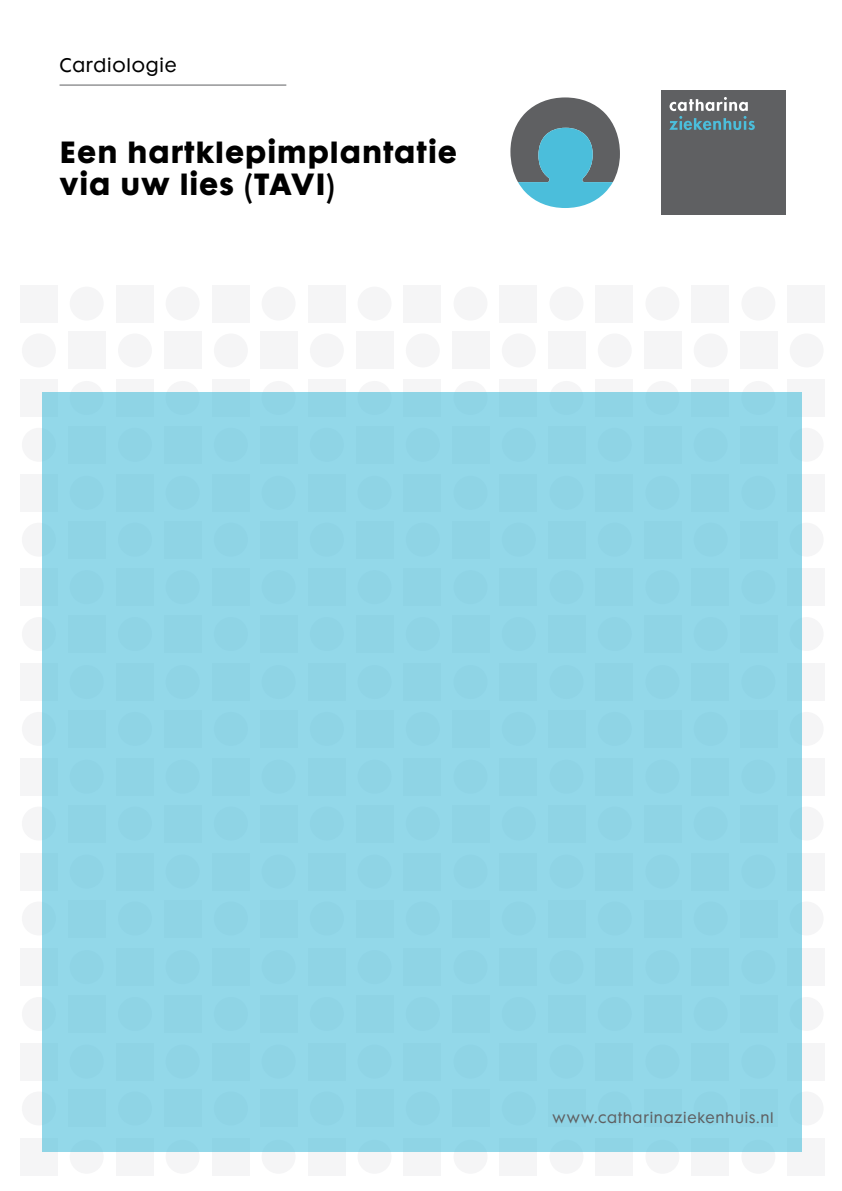
<style>
.page{position:relative;width:842px;height:1191px;background:#fff}
.page>*{position:absolute;margin:0;border:0;box-sizing:border-box;transform-origin:0 0}
.t1{font:700 28px/32px "Cg Futura Maxi";letter-spacing:.035em;color:#000}
.t2{font:18px "Cg Futura Maxi";letter-spacing:.045em;color:#000}
.t3{font:14px "Cg Futura Maxi";letter-spacing:.055em;color:#5f6062}
</style>
<div class="page">
<div style="left:70px;top:287px;width:34px;height:33px;background:#f5f5f6;border-radius:50%"></div>
<div style="left:116px;top:285px;width:37px;height:37px;background:#f5f5f6"></div>
<div style="left:166px;top:287px;width:34px;height:33px;background:#f5f5f6;border-radius:50%"></div>
<div style="left:212px;top:285px;width:37px;height:37px;background:#f5f5f6"></div>
<div style="left:262px;top:287px;width:34px;height:33px;background:#f5f5f6;border-radius:50%"></div>
<div style="left:308px;top:285px;width:37px;height:37px;background:#f5f5f6"></div>
<div style="left:358px;top:287px;width:33px;height:33px;background:#f5f5f6;border-radius:50%"></div>
<div style="left:404px;top:285px;width:37px;height:37px;background:#f5f5f6"></div>
<div style="left:454px;top:287px;width:33px;height:33px;background:#f5f5f6;border-radius:50%"></div>
<div style="left:500px;top:285px;width:37px;height:37px;background:#f5f5f6"></div>
<div style="left:549px;top:287px;width:34px;height:33px;background:#f5f5f6;border-radius:50%"></div>
<div style="left:596px;top:285px;width:37px;height:37px;background:#f5f5f6"></div>
<div style="left:645px;top:287px;width:34px;height:33px;background:#f5f5f6;border-radius:50%"></div>
<div style="left:692px;top:285px;width:37px;height:37px;background:#f5f5f6"></div>
<div style="left:741px;top:287px;width:34px;height:33px;background:#f5f5f6;border-radius:50%"></div>
<div style="left:788px;top:285px;width:37px;height:37px;background:#f5f5f6"></div>
<div style="left:20px;top:285px;width:37px;height:37px;background:#f5f5f6"></div>
<div style="left:118px;top:333px;width:34px;height:34px;background:#f5f5f6;border-radius:50%"></div>
<div style="left:164px;top:332px;width:38px;height:37px;background:#f5f5f6"></div>
<div style="left:214px;top:333px;width:34px;height:34px;background:#f5f5f6;border-radius:50%"></div>
<div style="left:260px;top:332px;width:37px;height:37px;background:#f5f5f6"></div>
<div style="left:310px;top:333px;width:34px;height:34px;background:#f5f5f6;border-radius:50%"></div>
<div style="left:356px;top:332px;width:37px;height:37px;background:#f5f5f6"></div>
<div style="left:406px;top:333px;width:34px;height:34px;background:#f5f5f6;border-radius:50%"></div>
<div style="left:452px;top:332px;width:37px;height:37px;background:#f5f5f6"></div>
<div style="left:502px;top:333px;width:34px;height:34px;background:#f5f5f6;border-radius:50%"></div>
<div style="left:548px;top:332px;width:37px;height:37px;background:#f5f5f6"></div>
<div style="left:598px;top:333px;width:34px;height:34px;background:#f5f5f6;border-radius:50%"></div>
<div style="left:644px;top:332px;width:37px;height:37px;background:#f5f5f6"></div>
<div style="left:694px;top:333px;width:34px;height:34px;background:#f5f5f6;border-radius:50%"></div>
<div style="left:740px;top:332px;width:37px;height:37px;background:#f5f5f6"></div>
<div style="left:790px;top:333px;width:34px;height:34px;background:#f5f5f6;border-radius:50%"></div>
<div style="left:22px;top:333px;width:34px;height:34px;background:#f5f5f6;border-radius:50%"></div>
<div style="left:68px;top:332px;width:37px;height:37px;background:#f5f5f6"></div>
<div style="left:70px;top:381px;width:34px;height:34px;background:#f5f5f6;border-radius:50%"></div>
<div style="left:116px;top:379px;width:37px;height:37px;background:#f5f5f6"></div>
<div style="left:166px;top:381px;width:34px;height:34px;background:#f5f5f6;border-radius:50%"></div>
<div style="left:212px;top:379px;width:37px;height:37px;background:#f5f5f6"></div>
<div style="left:262px;top:381px;width:34px;height:34px;background:#f5f5f6;border-radius:50%"></div>
<div style="left:308px;top:379px;width:37px;height:37px;background:#f5f5f6"></div>
<div style="left:358px;top:381px;width:33px;height:34px;background:#f5f5f6;border-radius:50%"></div>
<div style="left:404px;top:379px;width:37px;height:37px;background:#f5f5f6"></div>
<div style="left:454px;top:381px;width:33px;height:34px;background:#f5f5f6;border-radius:50%"></div>
<div style="left:500px;top:379px;width:37px;height:37px;background:#f5f5f6"></div>
<div style="left:549px;top:381px;width:34px;height:34px;background:#f5f5f6;border-radius:50%"></div>
<div style="left:596px;top:379px;width:37px;height:37px;background:#f5f5f6"></div>
<div style="left:645px;top:381px;width:34px;height:34px;background:#f5f5f6;border-radius:50%"></div>
<div style="left:692px;top:379px;width:37px;height:37px;background:#f5f5f6"></div>
<div style="left:741px;top:381px;width:34px;height:34px;background:#f5f5f6;border-radius:50%"></div>
<div style="left:788px;top:379px;width:37px;height:37px;background:#f5f5f6"></div>
<div style="left:20px;top:379px;width:37px;height:37px;background:#f5f5f6"></div>
<div style="left:790px;top:428px;width:34px;height:34px;background:#f5f5f6;border-radius:50%"></div>
<div style="left:22px;top:428px;width:34px;height:34px;background:#f5f5f6;border-radius:50%"></div>
<div style="left:788px;top:474px;width:37px;height:37px;background:#f5f5f6"></div>
<div style="left:20px;top:474px;width:37px;height:37px;background:#f5f5f6"></div>
<div style="left:790px;top:523px;width:34px;height:33px;background:#f5f5f6;border-radius:50%"></div>
<div style="left:22px;top:523px;width:34px;height:33px;background:#f5f5f6;border-radius:50%"></div>
<div style="left:788px;top:568px;width:37px;height:38px;background:#f5f5f6"></div>
<div style="left:20px;top:568px;width:37px;height:38px;background:#f5f5f6"></div>
<div style="left:790px;top:617px;width:34px;height:34px;background:#f5f5f6;border-radius:50%"></div>
<div style="left:22px;top:617px;width:34px;height:34px;background:#f5f5f6;border-radius:50%"></div>
<div style="left:788px;top:663px;width:37px;height:37px;background:#f5f5f6"></div>
<div style="left:20px;top:663px;width:37px;height:37px;background:#f5f5f6"></div>
<div style="left:790px;top:712px;width:34px;height:34px;background:#f5f5f6;border-radius:50%"></div>
<div style="left:22px;top:712px;width:34px;height:34px;background:#f5f5f6;border-radius:50%"></div>
<div style="left:788px;top:758px;width:37px;height:37px;background:#f5f5f6"></div>
<div style="left:20px;top:758px;width:37px;height:37px;background:#f5f5f6"></div>
<div style="left:790px;top:806px;width:34px;height:34px;background:#f5f5f6;border-radius:50%"></div>
<div style="left:22px;top:806px;width:34px;height:34px;background:#f5f5f6;border-radius:50%"></div>
<div style="left:788px;top:853px;width:37px;height:37px;background:#f5f5f6"></div>
<div style="left:20px;top:853px;width:37px;height:37px;background:#f5f5f6"></div>
<div style="left:790px;top:901px;width:34px;height:34px;background:#f5f5f6;border-radius:50%"></div>
<div style="left:22px;top:901px;width:34px;height:34px;background:#f5f5f6;border-radius:50%"></div>
<div style="left:788px;top:948px;width:37px;height:37px;background:#f5f5f6"></div>
<div style="left:20px;top:948px;width:37px;height:37px;background:#f5f5f6"></div>
<div style="left:790px;top:997px;width:34px;height:34px;background:#f5f5f6;border-radius:50%"></div>
<div style="left:22px;top:997px;width:34px;height:34px;background:#f5f5f6;border-radius:50%"></div>
<div style="left:788px;top:1043px;width:37px;height:37px;background:#f5f5f6"></div>
<div style="left:20px;top:1043px;width:37px;height:37px;background:#f5f5f6"></div>
<div style="left:790px;top:1091px;width:34px;height:34px;background:#f5f5f6;border-radius:50%"></div>
<div style="left:22px;top:1091px;width:34px;height:34px;background:#f5f5f6;border-radius:50%"></div>
<div style="left:70px;top:1139px;width:34px;height:34px;background:#f5f5f6;border-radius:50%"></div>
<div style="left:116px;top:1138px;width:37px;height:37px;background:#f5f5f6"></div>
<div style="left:166px;top:1139px;width:34px;height:34px;background:#f5f5f6;border-radius:50%"></div>
<div style="left:212px;top:1138px;width:37px;height:37px;background:#f5f5f6"></div>
<div style="left:262px;top:1139px;width:34px;height:34px;background:#f5f5f6;border-radius:50%"></div>
<div style="left:308px;top:1138px;width:37px;height:37px;background:#f5f5f6"></div>
<div style="left:358px;top:1139px;width:33px;height:34px;background:#f5f5f6;border-radius:50%"></div>
<div style="left:404px;top:1138px;width:37px;height:37px;background:#f5f5f6"></div>
<div style="left:454px;top:1139px;width:33px;height:34px;background:#f5f5f6;border-radius:50%"></div>
<div style="left:500px;top:1138px;width:37px;height:37px;background:#f5f5f6"></div>
<div style="left:549px;top:1139px;width:34px;height:34px;background:#f5f5f6;border-radius:50%"></div>
<div style="left:596px;top:1138px;width:37px;height:37px;background:#f5f5f6"></div>
<div style="left:645px;top:1139px;width:34px;height:34px;background:#f5f5f6;border-radius:50%"></div>
<div style="left:692px;top:1138px;width:37px;height:37px;background:#f5f5f6"></div>
<div style="left:741px;top:1139px;width:34px;height:34px;background:#f5f5f6;border-radius:50%"></div>
<div style="left:788px;top:1138px;width:37px;height:37px;background:#f5f5f6"></div>
<div style="left:20px;top:1138px;width:37px;height:37px;background:#f5f5f6"></div>
<div style="left:43px;top:392px;width:759px;height:760px;background:#8fd4e5"></div>
<hr style="left:60px;top:85px;width:226px;height:1px;background:#5f6062">
<svg style="left:510px;top:97px;width:110px;height:111px"></svg>
<div style="left:661px;top:90px;width:124px;height:125px;background:#5f6062"></div>
<svg style="left:669px;top:97px;width:86px;height:33px"></svg>
<p class="t2" style="left:60px;top:54px;width:119px">Cardiologie</p>
<p class="t1" style="left:60px;top:137px;width:399px">Een hartklepimplantatie via uw lies (TAVI)</p>
<p class="t3" style="left:552px;top:1109px;width:223px">www.catharinaziekenhuis.nl</p>
</div>
